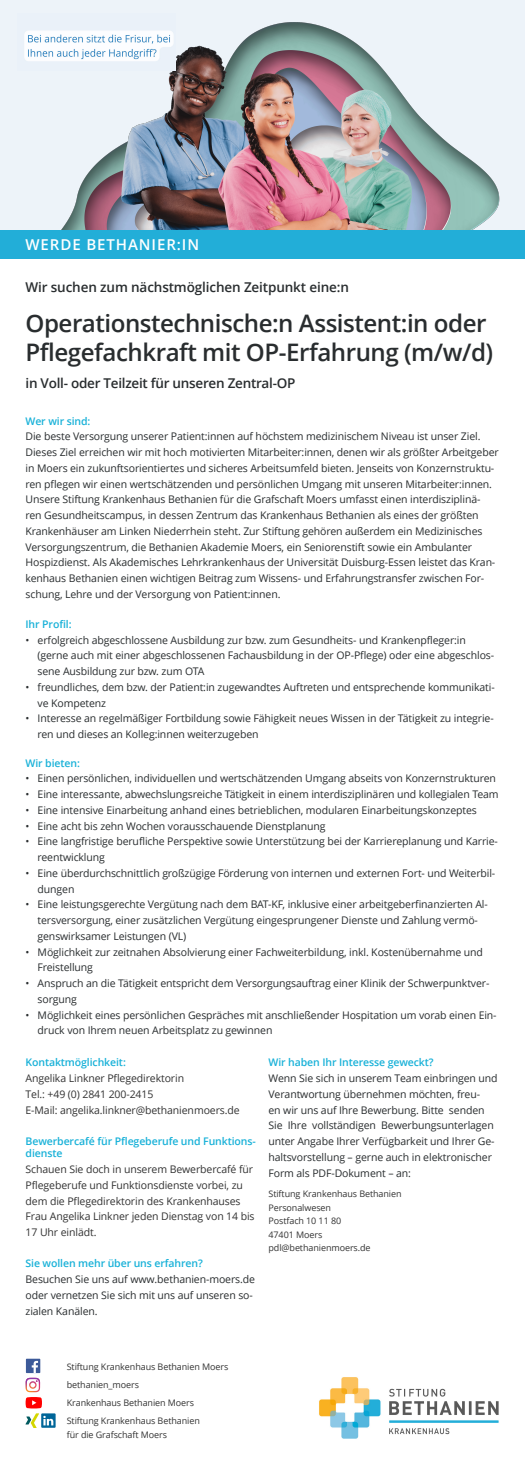
<style>
.page{position:relative;width:525px;height:1470px;background:#fff}
.page>*{position:absolute;margin:0;border:0;box-sizing:border-box;transform-origin:0 0}
.Headline__80pt{font:600 24.12px/28.9px "Open Sans";letter-spacing:-.02em;color:#292d2f}
.Headline__Versalien__blauer_Balken{font:600 15px "Open Sans";letter-spacing:.06em;color:#fff}
.Headline__80pt-2{font:600 13.5px "Open Sans";letter-spacing:-.01em;color:#292d2f}
.Fliesstext{font:10.5px/15.8px "Open Sans";letter-spacing:-.01em;color:#292d2f}
.Aufzählung{font:10.5px/15.8px "Open Sans";letter-spacing:-.01em;color:#292d2f}
.Aufzählung-2{font:10.5px/15.8px "Open Sans";letter-spacing:-.01em;color:#333}
.Subhead{font:600 10.5px/12.6px "Open Sans";letter-spacing:-.01em;color:#18b1d8}
.Adresse{font:9px/13.5px "Open Sans";letter-spacing:-.01em;color:#333}
</style>
<div class="page">
<img style="left:319px;top:1377px;width:180px;height:62px">
<div style="left:0;top:229px;width:524px;height:30px;background:#22aed8"></div>
<div style="left:0;top:0;width:524px;height:229px;background:#edf3f9"></div>
<img style="left:62px;top:22px;width:438px;height:207px">
<img style="left:25px;top:22px;width:150px;height:48px">
<svg style="left:26px;top:1359px;width:14px;height:14px"></svg>
<svg style="left:41px;top:1413px;width:15px;height:15px"></svg>
<svg style="left:26px;top:1361px;width:27px;height:67px"></svg>
<p class="Headline__Versalien__blauer_Balken" style="left:26px;top:234px;width:175px">WERDE BETHANIER:IN</p>
<p class="Headline__80pt-2" style="left:26px;top:277px;width:325px">Wir suchen zum nächstmöglichen Zeitpunkt eine:n</p>
<p class="Headline__80pt" style="left:26px;top:308px;width:469px">Operationstechnische:n Assistent:in oder<br>Pflegefachkraft mit OP-Erfahrung (m/w/d)</p>
<p class="Headline__80pt-2" style="left:26px;top:374px;width:271px">in Voll- oder Teilzeit für unseren Zentral-OP</p>
<p class="Subhead" style="left:26px;top:414px;width:66px">Wer wir sind:</p>
<p class="Fliesstext" style="left:26px;top:428px;width:474px">Die beste Versorgung unserer Patient:innen auf höchstem medizinischem Niveau ist unser Ziel.<br>Dieses Ziel erreichen wir mit hoch motivierten Mitarbeiter:innen, denen wir als größter Arbeitgeber in Moers ein zukunftsorientiertes und sicheres Arbeitsumfeld bieten. Jenseits von Konzernstruktu&shy;ren pflegen wir einen wertschätzenden und persönlichen Umgang mit unseren Mitarbeiter:innen.<br>Unsere Stiftung Krankenhaus Bethanien für die Grafschaft Moers umfasst einen interdisziplinä&shy;ren Gesundheitscampus, in dessen Zentrum das Krankenhaus Bethanien als eines der größten Krankenhäuser am Linken Niederrhein steht. Zur Stiftung gehören außerdem ein Medizinisches Versorgungszentrum, die Bethanien Akademie Moers, ein Seniorenstift sowie ein Ambulanter Hospizdienst. Als Akademisches Lehrkrankenhaus der Universität Duisburg-Essen leistet das Kran&shy;kenhaus Bethanien einen wichtigen Beitrag zum Wissens- und Erfahrungstransfer zwischen For&shy;schung, Lehre und der Versorgung von Patient:innen.</p>
<p class="Subhead" style="left:26px;top:618px;width:48px">Ihr Profil:</p>
<p class="Fliesstext" style="left:26px;top:632px;width:441px">• erfolgreich abgeschlossene Ausbildung zur bzw. zum Gesundheits- und Krankenpfleger:in</p>
<p class="Aufzählung" style="left:38px;top:647px;width:458px">(gerne auch mit einer abgeschlossenen Fachausbildung in der OP-Pflege) oder eine abgeschlos&shy;sene Ausbildung zur bzw. zum OTA</p>
<p class="Fliesstext" style="left:26px;top:679px;width:470px">• freundliches, dem bzw. der Patient:in zugewandtes Auftreten und entsprechende kommunikati-</p>
<p class="Aufzählung" style="left:38px;top:695px;width:70px">ve Kompetenz</p>
<p class="Fliesstext" style="left:26px;top:710px;width:469px">• Interesse an regelmäßiger Fortbildung sowie Fähigkeit neues Wissen in der Tätigkeit zu integrie-</p>
<p class="Aufzählung" style="left:38px;top:726px;width:222px">ren und dieses an Kolleg:innen weiterzugeben</p>
<p class="Subhead" style="left:26px;top:756px;width:56px">Wir bieten:</p>
<p class="Fliesstext" style="left:26px;top:770px;width:471px">• Einen persönlichen, individuellen und wertschätzenden Umgang abseits von Konzernstrukturen</p>
<p class="Fliesstext" style="left:26px;top:786px;width:474px">• Eine interessante, abwechslungsreiche Tätigkeit in einem interdisziplinären und kollegialen Team</p>
<p class="Fliesstext" style="left:26px;top:802px;width:452px">• Eine intensive Einarbeitung anhand eines betrieblichen, modularen Einarbeitungskonzeptes</p>
<p class="Fliesstext" style="left:26px;top:818px;width:301px">• Eine acht bis zehn Wochen vorausschauende Dienstplanung</p>
<p class="Fliesstext" style="left:26px;top:833px;width:473px">• Eine langfristige berufliche Perspektive sowie Unterstützung bei der Karriereplanung und Karrie-</p>
<p class="Aufzählung" style="left:38px;top:849px;width:69px">reentwicklung</p>
<p class="Fliesstext" style="left:26px;top:865px;width:471px">• Eine überdurchschnittlich großzügige Förderung von internen und externen Fort- und Weiterbil-</p>
<p class="Aufzählung" style="left:38px;top:881px;width:38px">dungen</p>
<p class="Fliesstext" style="left:26px;top:896px;width:463px">• Eine leistungsgerechte Vergütung nach dem BAT-KF, inklusive einer arbeitgeberfinanzierten Al-</p>
<p class="Aufzählung" style="left:38px;top:912px;width:441px">tersversorgung, einer zusätzlichen Vergütung eingesprungener Dienste und Zahlung vermö&shy;genswirksamer Leistungen (VL)</p>
<p class="Fliesstext" style="left:26px;top:944px;width:458px">• Möglichkeit zur zeitnahen Absolvierung einer Fachweiterbildung, inkl. Kostenübernahme und</p>
<p class="Aufzählung" style="left:38px;top:959px;width:57px">Freistellung</p>
<p class="Fliesstext" style="left:26px;top:975px;width:465px">• Anspruch an die Tätigkeit entspricht dem Versorgungsauftrag einer Klinik der Schwerpunktver-</p>
<p class="Aufzählung" style="left:38px;top:991px;width:41px">sorgung</p>
<p class="Fliesstext" style="left:26px;top:1007px;width:472px">• Möglichkeit eines persönlichen Gespräches mit anschließender Hospitation um vorab einen Ein-</p>
<p class="Aufzählung" style="left:38px;top:1022px;width:236px">druck von Ihrem neuen Arbeitsplatz zu gewinnen</p>
<p class="Subhead" style="left:268px;top:1056px;width:166px">Wir haben Ihr Interesse geweckt?</p>
<p class="Fliesstext" style="left:268px;top:1070px;width:230px">Wenn Sie sich in unserem Team einbringen und Verantwortung übernehmen möchten, freu-<br>en wir uns auf Ihre Bewerbung. Bitte senden Sie Ihre vollständigen Bewerbungsunterlagen unter Angabe Ihrer Verfügbarkeit und Ihrer Ge&shy;haltsvorstellung – gerne auch in elektronischer Form als PDF-Dokument – an:</p>
<p class="Subhead" style="left:26px;top:1056px;width:102px">Kontaktmöglichkeit:</p>
<p class="Aufzählung-2" style="left:26px;top:1070px;width:160px">Angelika Linkner Pflegedirektorin</p>
<p class="Aufzählung-2" style="left:26px;top:1086px;width:129px">Tel.: +49 (0) 2841 200-2415</p>
<p class="Aufzählung-2" style="left:26px;top:1102px;width:215px">E-Mail: angelika.linkner@bethanienmoers.de</p>
<p class="Subhead" style="left:26px;top:1135px;width:231px">Bewerbercafé für Pflegeberufe und Funktions&shy;dienste</p>
<p class="Aufzählung-2" style="left:26px;top:1161px;width:230px">Schauen Sie doch in unserem Bewerbercafé für Pflegeberufe und Funktionsdienste vorbei, zu dem die Pflegedirektorin des Krankenhauses Frau Angelika Linkner jeden Dienstag von 14 bis 17 Uhr einlädt.</p>
<p class="Adresse" style="left:268px;top:1187px;width:135px">Stiftung Krankenhaus Bethanien</p>
<p class="Adresse" style="left:268px;top:1201px;width:64px">Personalwesen</p>
<p class="Adresse" style="left:268px;top:1214px;width:74px">Postfach 10 11 80</p>
<p class="Adresse" style="left:268px;top:1228px;width:55px">47401 Moers</p>
<p class="Adresse" style="left:268px;top:1241px;width:104px">pdl@bethanienmoers.de</p>
<p class="Subhead" style="left:26px;top:1257px;width:179px">Sie wollen mehr über uns erfahren?</p>
<p class="Fliesstext" style="left:26px;top:1271px;width:231px">Besuchen Sie uns auf www.bethanien-moers.de oder vernetzen Sie sich mit uns auf unseren so&shy;zialen Kanälen.</p>
<p class="Adresse" style="left:67px;top:1359px;width:163px">Stiftung Krankenhaus Bethanien Moers</p>
<p class="Adresse" style="left:67px;top:1378px;width:74px">bethanien_moers</p>
<p class="Adresse" style="left:67px;top:1396px;width:129px">Krankenhaus Bethanien Moers</p>
<p class="Adresse" style="left:67px;top:1414px;width:135px">Stiftung Krankenhaus Bethanien für die Grafschaft Moers</p>
</div>
